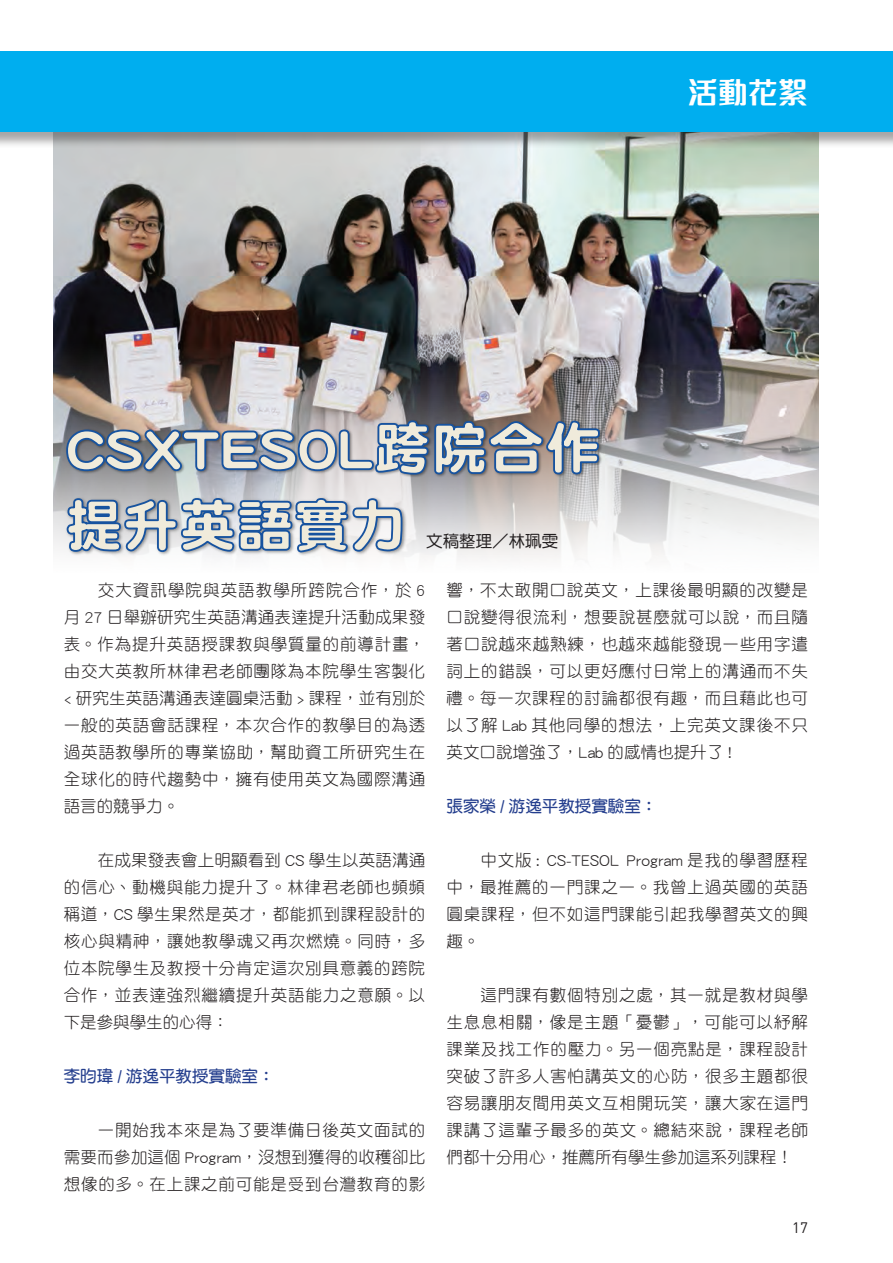
<style>
.page{position:relative;width:893px;height:1263px;background:#fff}
.page>*{position:absolute;margin:0;border:0;box-sizing:border-box;transform-origin:0 0}
.t1{font:700 30px "M Finance HK";color:#fff}
.t2{font:16.5px/27px "DF Yuan Lt HKP BF";letter-spacing:.05em;color:#231f20;text-align:justify}
.t3{font:16.5px "DF Yuan Bd HKP BF";color:#253f8e}
.t4{font:16.5px "DF Yuan Md HKP BF";color:#231f20}
.t5{font:15px "DIN";color:#231f20}
</style>
<div class="page">
<img style="left:53px;top:148px;width:766px;height:410px">
<img style="left:64px;top:391px;width:273px;height:76px">
<img style="left:337px;top:391px;width:228px;height:27px">
<img style="left:565px;top:391px;width:18px;height:27px">
<img style="left:583px;top:391px;width:95px;height:126px">
<img style="left:64px;top:467px;width:289px;height:91px">
<img style="left:353px;top:553px;width:140px;height:5px">
<svg style="left:65px;top:418px;width:536px;height:135px;background:#b3b9bf"></svg>
<div style="left:0;top:51px;width:893px;height:97px;background:#231f20;opacity:.4"></div>
<div style="left:0;top:51px;width:893px;height:81px;background:#00aeef"></div>
<p class="t1" style="left:688px;top:70px;width:121px">活動花絮</p>
<p class="t4" style="left:426px;top:533px;width:133px">文稿整理／林珮雯</p>
<p class="t2" style="left:64px;top:576px;width:363px;text-indent:34px">交大資訊學院與英語教學所跨院合作，於 6月 27 日舉辦研究生英語溝通表達提升活動成果發表。作為提升英語授課教與學質量的前導計畫，由交大英教所林律君老師團隊為本院學生客製化&lt; 研究生英語溝通表達圓桌活動 &gt; 課程，並有別於一般的英語會話課程，本次合作的教學目的為透過英語教學所的專業協助，幫助資工所研究生在全球化的時代趨勢中，擁有使用英文為國際溝通語言的競爭力。</p>
<p class="t2" style="left:64px;top:846px;width:363px;text-indent:34px">在成果發表會上明顯看到 CS 學生以英語溝通的信心、動機與能力提升了。林律君老師也頻頻稱道，CS 學生果然是英才，都能抓到課程設計的核心與精神，讓她教學魂又再次燃燒。同時，多位本院學生及教授十分肯定這次別具意義的跨院合作，並表達強烈繼續提升英語能力之意願。以下是參與學生的心得：</p>
<p class="t3" style="left:64px;top:1067px;width:212px">李昀瑋 / 游逸平教授實驗室：</p>
<p class="t2" style="left:64px;top:1116px;width:363px;text-indent:34px">一開始我本來是為了要準備日後英文面試的需要而參加這個 Program，沒想到獲得的收穫卻比想像的多。在上課之前可能是受到台灣教育的影</p>
<p class="t2" style="left:446px;top:576px;width:363px">響，不太敢開口說英文，上課後最明顯的改變是口說變得很流利，想要說甚麼就可以說，而且隨著口說越來越熟練，也越來越能發現一些用字遣詞上的錯誤，可以更好應付日常上的溝通而不失禮。每一次課程的討論都很有趣，而且藉此也可以了解 Lab 其他同學的想法，上完英文課後不只英文口說增強了，Lab 的感情也提升了 !</p>
<p class="t3" style="left:446px;top:797px;width:212px">張家榮 / 游逸平教授實驗室：</p>
<p class="t2" style="left:446px;top:846px;width:363px;text-indent:34px">中文版 : CS-TESOL Program 是我的學習歷程中，最推薦的一門課之一。我曾上過英國的英語圓桌課程，但不如這門課能引起我學習英文的興趣。</p>
<p class="t2" style="left:446px;top:981px;width:363px;text-indent:34px">這門課有數個特別之處，其一就是教材與學生息息相關，像是主題「憂鬱」，可能可以紓解課業及找工作的壓力。另一個亮點是，課程設計突破了許多人害怕講英文的心防，很多主題都很容易讓朋友間用英文互相開玩笑，讓大家在這門課講了這輩子最多的英文。總結來說，課程老師們都十分用心，推薦所有學生參加這系列課程！</p>
<p class="t5" style="left:792px;top:1218px;width:17px">17</p>
</div>
